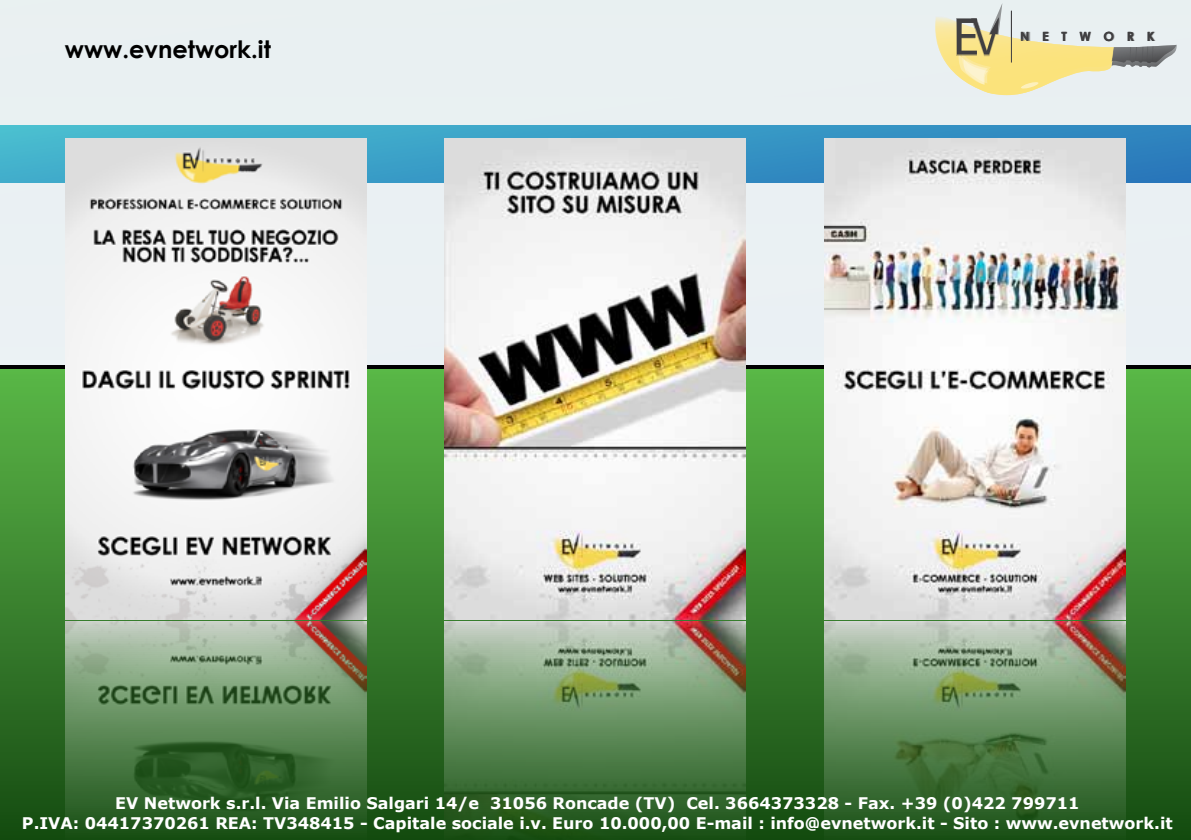
<style>
.page{position:relative;width:1191px;height:840px;background:#fff}
.page>*{position:absolute;margin:0;border:0;box-sizing:border-box;transform-origin:0 0}
.t1{font:700 24px "Century Gothic";color:#000}
.t2{font:700 16px/20px "Verdana";color:#fff;text-align:center}
.t3{font:700 12.6px "Century Gothic";letter-spacing:1em;color:#414042}
</style>
<div class="page">
<div style="left:0;top:0;width:1191px;height:365px;background:#e9f0f2"></div>
<div style="left:0;top:369px;width:1191px;height:470px;background:linear-gradient(to bottom,#5db94a,#174b12)"></div>
<svg style="left:0;top:125px;width:1191px;height:57px;background:#3a9cc6"></svg>
<svg style="left:935px;top:3px;width:242px;height:92px;background:#e2dfc2"></svg>
<img style="left:66px;top:138px;width:300px;height:701px">
<img style="left:444px;top:138px;width:301px;height:701px">
<img style="left:824px;top:138px;width:301px;height:701px">
<h1 class="t1" style="left:65px;top:31px;width:207px">www.evnetwork.it</h1>
<p class="t3" style="left:1021px;top:27px;width:136px">NETWORK</p>
<p class="t2" style="left:22px;top:792px;width:1152px">EV Network s.r.l. Via Emilio Salgari 14/e 31056 Roncade (TV) Cel. 3664373328 - Fax. +39 (0)422 799711<br>P.IVA: 04417370261 REA: TV348415 - Capitale sociale i.v. Euro 10.000,00 E-mail : info@evnetwork.it - Sito : www.evnetwork.it</p>
</div>
